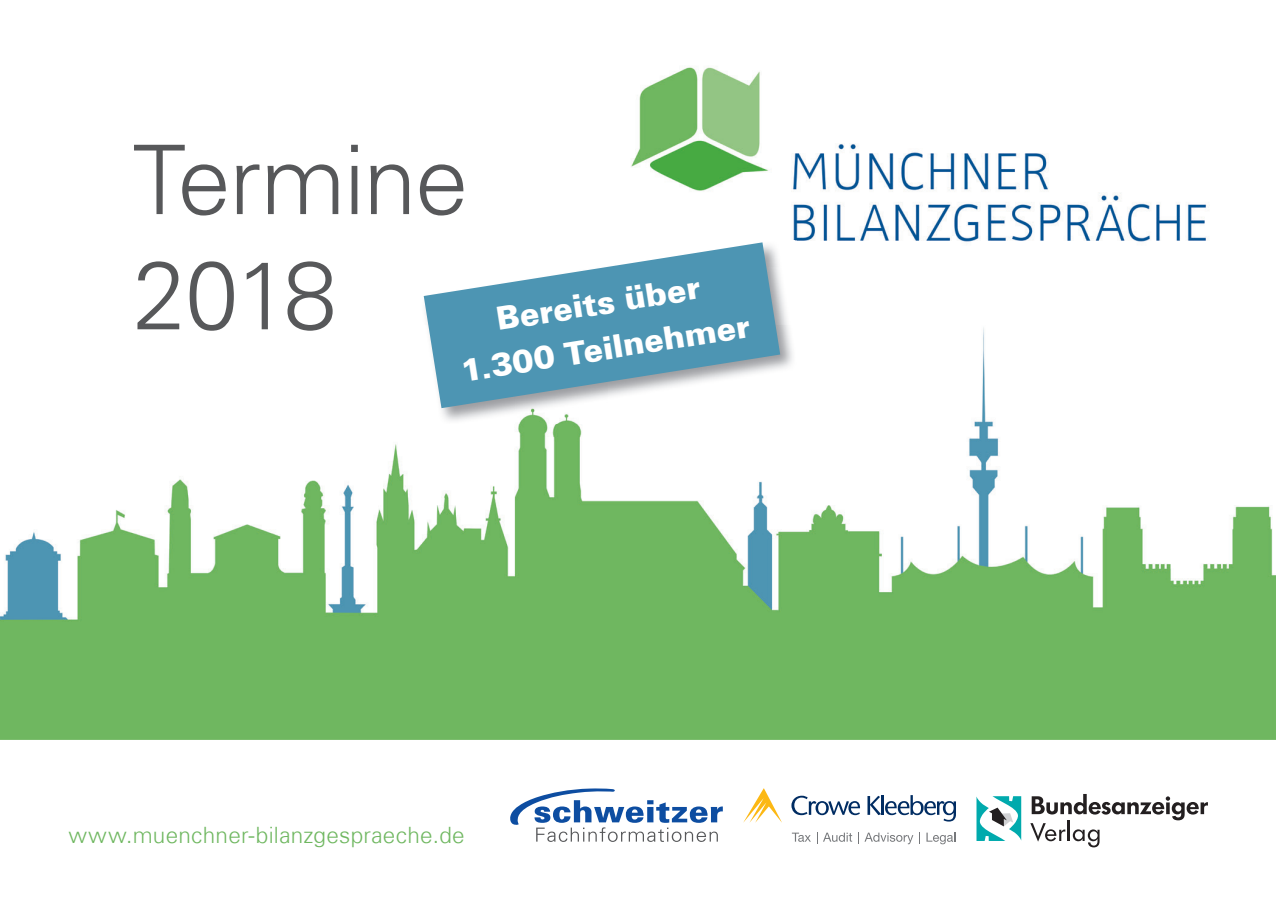
<style>
.page{position:relative;width:1276px;height:910px;background:#fff}
.page>*{position:absolute;margin:0;border:0;box-sizing:border-box;transform-origin:0 0}
.t1{font:300 96px/115.2px "Univers Com 45";letter-spacing:-.02em;color:#57585a}
.t2{font:900 32.1px/45.3px "Univers Com 75";color:#fff;text-align:center}
.t3{font:300 22.5px "Univers Com 45";letter-spacing:.015em;color:#6fb760}
</style>
<div class="page">
<img style="left:0;top:328px;width:1276px;height:412px">
<img style="left:631px;top:67px;width:576px;height:175px">
<img style="left:422px;top:280px;width:374px;height:144px">
<img style="left:631px;top:240px;width:165px;height:2px">
<svg style="left:424px;top:242px;width:356px;height:166px;fill:#4d95b3"></svg>
<svg style="left:510px;top:788px;width:213px;height:54px"></svg>
<svg style="left:791px;top:796px;width:69px;height:19px"></svg>
<svg style="left:743px;top:788px;width:39px;height:35px"></svg>
<svg style="left:867px;top:795px;width:89px;height:27px"></svg>
<svg style="left:792px;top:833px;width:19px;height:9px"></svg>
<svg style="left:823px;top:833px;width:29px;height:9px"></svg>
<svg style="left:858px;top:833px;width:55px;height:11px"></svg>
<svg style="left:926px;top:833px;width:29px;height:11px"></svg>
<svg style="left:1030px;top:794px;width:178px;height:53px"></svg>
<svg style="left:976px;top:796px;width:45px;height:45px"></svg>
<h1 class="t1" style="left:133px;top:122px;width:337px">Termine<br>2018</h1>
<h2 class="t2" style="left:451px;top:303px;width:293px;rotate:-9deg">Bereits über<br>1.300 Teilnehmer</h2>
<p class="t3" style="left:68px;top:821px;width:398px">www.muenchner-bilanzgespraeche.de</p>
</div>
